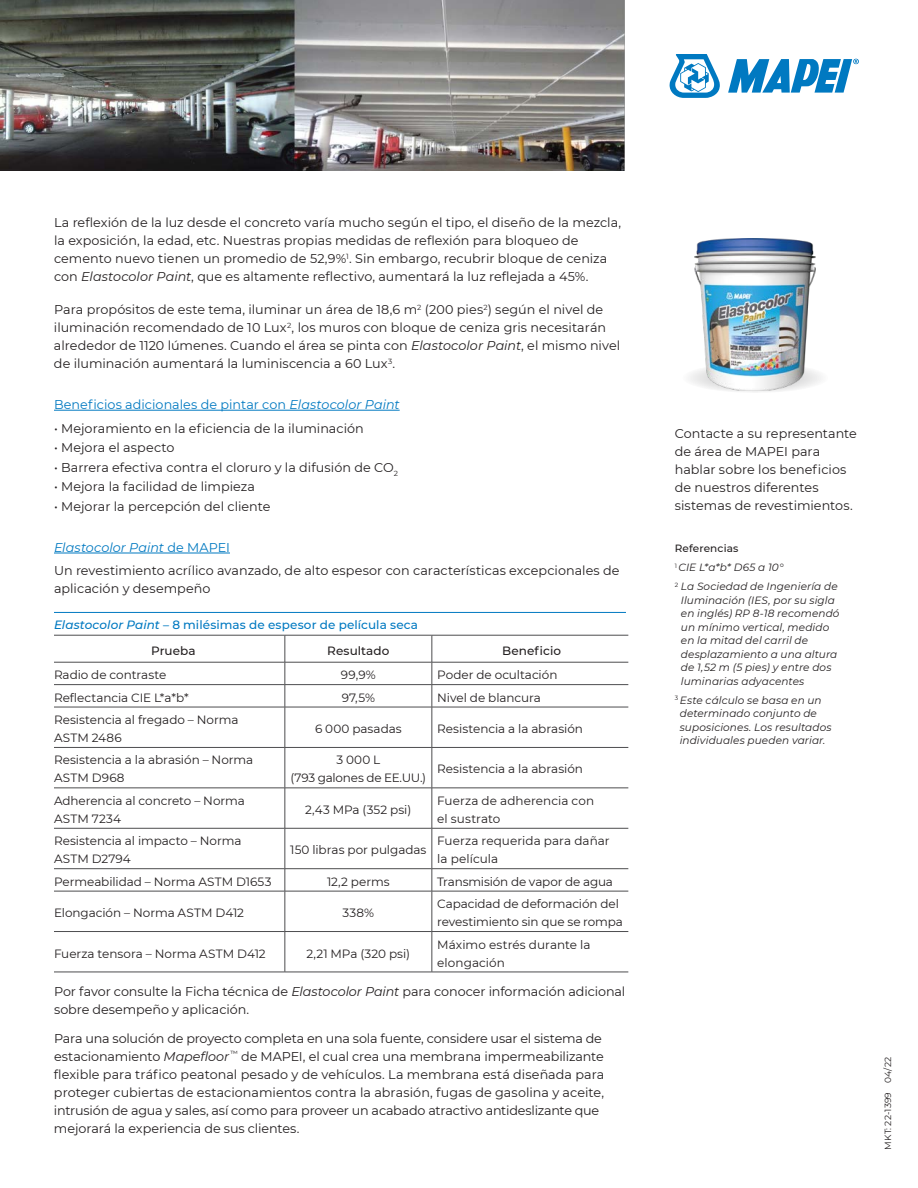
<style>
.page{position:relative;width:918px;height:1188px;background:#fff}
.page>*{position:absolute;margin:0;border:0;box-sizing:border-box;transform-origin:0 0}
.t1{font:12.75px/18px "Montserrat";color:#231f20}
.t2{font:12.75px "Montserrat";letter-spacing:.005em;color:#0079c1}
.t3{font:12px/18px "Montserrat";color:#231f20}
.t4{font:500 12px/25.5px "Montserrat";letter-spacing:.01em;color:#0079c1}
.t5{font:500 12px "Montserrat";letter-spacing:.01em;color:#231f20}
.t6{font:italic 10.5px/13.5px "Montserrat";letter-spacing:.01em;color:#231f20}
.t7{font:9px "Montserrat";letter-spacing:.025em;color:#231f20}
.s1{font-style:italic}
.s2{font-style:italic;color:#0079c1}
.s3{color:#0079c1}
.s4{color:#231f20}
.s5{font-weight:500;font-style:normal}
</style>
<div class="page">
<svg style="left:670px;top:54px;width:50px;height:44px"></svg>
<svg style="left:728px;top:59px;width:131px;height:34px"></svg>
<div style="left:682px;top:363px;width:147px;height:30px;background:#f7f7f7;border-radius:50%"></div>
<hr style="left:54px;top:612px;width:572px;height:1px;background:#0079c1">
<hr style="left:54px;top:635px;width:231px;height:1px;background:#4d4d4f">
<hr style="left:285px;top:635px;width:147px;height:1px;background:#4d4d4f">
<hr style="left:432px;top:635px;width:196px;height:1px;background:#4d4d4f">
<hr style="left:54px;top:662px;width:231px;height:1px;background:#4d4d4f">
<hr style="left:285px;top:662px;width:147px;height:1px;background:#4d4d4f">
<hr style="left:432px;top:662px;width:196px;height:1px;background:#4d4d4f">
<hr style="left:54px;top:684px;width:231px;height:1px;background:#4d4d4f">
<hr style="left:285px;top:684px;width:147px;height:1px;background:#4d4d4f">
<svg style="left:285px;top:635px;width:1px;height:72px"></svg>
<hr style="left:432px;top:684px;width:196px;height:1px;background:#4d4d4f">
<svg style="left:432px;top:635px;width:1px;height:72px"></svg>
<hr style="left:54px;top:707px;width:231px;height:1px;background:#4d4d4f">
<hr style="left:285px;top:707px;width:147px;height:1px;background:#4d4d4f">
<hr style="left:285px;top:707px;width:1px;height:40px;background:#4d4d4f">
<hr style="left:432px;top:707px;width:196px;height:1px;background:#4d4d4f">
<hr style="left:432px;top:707px;width:1px;height:40px;background:#4d4d4f">
<hr style="left:54px;top:747px;width:231px;height:1px;background:#4d4d4f">
<hr style="left:285px;top:747px;width:147px;height:1px;background:#4d4d4f">
<hr style="left:285px;top:748px;width:1px;height:40px;background:#4d4d4f">
<hr style="left:432px;top:747px;width:196px;height:1px;background:#4d4d4f">
<hr style="left:432px;top:748px;width:1px;height:40px;background:#4d4d4f">
<hr style="left:54px;top:788px;width:231px;height:1px;background:#4d4d4f">
<hr style="left:285px;top:788px;width:147px;height:1px;background:#4d4d4f">
<hr style="left:285px;top:788px;width:1px;height:40px;background:#4d4d4f">
<hr style="left:432px;top:788px;width:196px;height:1px;background:#4d4d4f">
<hr style="left:432px;top:788px;width:1px;height:40px;background:#4d4d4f">
<hr style="left:54px;top:828px;width:231px;height:1px;background:#4d4d4f">
<hr style="left:285px;top:828px;width:147px;height:1px;background:#4d4d4f">
<hr style="left:285px;top:828px;width:1px;height:41px;background:#4d4d4f">
<hr style="left:432px;top:828px;width:196px;height:1px;background:#4d4d4f">
<hr style="left:432px;top:828px;width:1px;height:41px;background:#4d4d4f">
<hr style="left:54px;top:868px;width:231px;height:1px;background:#4d4d4f">
<hr style="left:285px;top:868px;width:147px;height:1px;background:#4d4d4f">
<svg style="left:285px;top:869px;width:1px;height:22px"></svg>
<hr style="left:432px;top:868px;width:196px;height:1px;background:#4d4d4f">
<svg style="left:432px;top:869px;width:1px;height:22px"></svg>
<hr style="left:54px;top:891px;width:231px;height:1px;background:#4d4d4f">
<hr style="left:285px;top:891px;width:147px;height:1px;background:#4d4d4f">
<hr style="left:285px;top:891px;width:1px;height:40px;background:#4d4d4f">
<hr style="left:432px;top:891px;width:196px;height:1px;background:#4d4d4f">
<hr style="left:432px;top:891px;width:1px;height:40px;background:#4d4d4f">
<hr style="left:54px;top:931px;width:231px;height:1px;background:#4d4d4f">
<hr style="left:285px;top:931px;width:147px;height:1px;background:#4d4d4f">
<hr style="left:285px;top:932px;width:1px;height:40px;background:#4d4d4f">
<hr style="left:432px;top:931px;width:196px;height:1px;background:#4d4d4f">
<hr style="left:432px;top:932px;width:1px;height:40px;background:#4d4d4f">
<hr style="left:54px;top:972px;width:231px;height:1px;background:#4d4d4f">
<hr style="left:285px;top:972px;width:147px;height:1px;background:#4d4d4f">
<hr style="left:432px;top:972px;width:196px;height:1px;background:#4d4d4f">
<img style="left:0;top:0;width:625px;height:171px">
<img style="left:695px;top:238px;width:121px;height:153px">
<hr style="left:54px;top:410px;width:346px;height:1px;background:#0079c1">
<hr style="left:54px;top:553px;width:176px;height:1px;background:#0079c1">
<p class="t1" style="left:54px;top:213px;width:569px">La reflexión de la luz desde el concreto varía mucho según el tipo, el diseño de la mezcla, la exposición, la edad, etc. Nuestras propias medidas de reflexión para bloqueo de cemento nuevo tienen un promedio de 52,9%<sup>1</sup>. Sin embargo, recubrir bloque de ceniza con <span class="s1">Elastocolor Paint</span>, que es altamente reflectivo, aumentará la luz reflejada a 45%.</p>
<p class="t1" style="left:54px;top:300px;width:568px">Para propósitos de este tema, iluminar un área de 18,6 m<sup>2</sup> (200 pies<sup>2</sup>) según el nivel de iluminación recomendado de 10 Lux<sup>2</sup>, los muros con bloque de ceniza gris necesitarán alrededor de 1120 lúmenes. Cuando el área se pinta con <span class="s1">Elastocolor Paint</span>, el mismo nivel de iluminación aumentará la luminiscencia a 60 Lux<sup>3</sup>.</p>
<p class="t2" style="left:54px;top:396px;width:347px">Beneficios adicionales de pintar con <span class="s1">Elastocolor Paint</span></p>
<p class="t1" style="left:54px;top:419px;width:311px">• Mejoramiento en la eficiencia de la iluminación</p>
<p class="t1" style="left:54px;top:438px;width:122px">• Mejora el aspecto</p>
<p class="t1" style="left:54px;top:458px;width:346px">• Barrera efectiva contra el cloruro y la difusión de CO<sub>2</sub></p>
<p class="t1" style="left:54px;top:477px;width:202px">• Mejora la facilidad de limpieza</p>
<p class="t1" style="left:54px;top:497px;width:218px">• Mejorar la percepción del cliente</p>
<p class="t1" style="left:54px;top:535px;width:567px;line-height:23.4px"><span class="s2">Elastocolor Paint</span> <span class="s3">de MAPEI<br></span>Un revestimiento acrílico avanzado, de alto espesor con características excepcionales de</p>
<p class="t1" style="left:54px;top:579px;width:158px">aplicación y desempeño</p>
<p class="t4" style="left:151px;top:612px;width:268px;text-indent:-97px"><span class="s1">Elastocolor Paint</span> – 8 milésimas de espesor de película seca<br><span class="s4">Prueba</span></p>
<p class="t5" style="left:327px;top:642px;width:64px">Resultado</p>
<p class="t5" style="left:502px;top:642px;width:61px">Beneficio</p>
<p class="t3" style="left:54px;top:666px;width:114px">Radio de contraste</p>
<p class="t3" style="left:341px;top:666px;width:36px">99,9%</p>
<p class="t3" style="left:437px;top:666px;width:122px">Poder de ocultación</p>
<p class="t3" style="left:54px;top:688px;width:136px">Reflectancia CIE L*a*b*</p>
<p class="t3" style="left:342px;top:688px;width:35px">97,5%</p>
<p class="t3" style="left:437px;top:688px;width:105px">Nivel de blancura</p>
<p class="t3" style="left:54px;top:710px;width:186px">Resistencia al fregado – Norma<br>ASTM 2486</p>
<p class="t3" style="left:315px;top:719px;width:88px">6 000 pasadas</p>
<p class="t3" style="left:437px;top:719px;width:147px">Resistencia a la abrasión</p>
<p class="t3" style="left:54px;top:751px;width:201px">Resistencia a la abrasión – Norma<br>ASTM D968</p>
<p class="t3" style="left:291px;top:751px;width:137px;text-align:center">3 000 L<br>(793 galones de EE.UU.)</p>
<p class="t3" style="left:437px;top:760px;width:147px">Resistencia a la abrasión</p>
<p class="t3" style="left:54px;top:791px;width:192px">Adherencia al concreto – Norma<br>ASTM 7234</p>
<p class="t3" style="left:305px;top:800px;width:108px">2,43 MPa (352 psi)</p>
<p class="t3" style="left:437px;top:791px;width:158px">Fuerza de adherencia con el sustrato</p>
<p class="t3" style="left:54px;top:832px;width:189px">Resistencia al impacto – Norma<br>ASTM D2794</p>
<p class="t3" style="left:290px;top:841px;width:138px">150 libras por pulgadas</p>
<p class="t3" style="left:437px;top:832px;width:174px">Fuerza requerida para dañar la película</p>
<p class="t3" style="left:54px;top:872px;width:219px">Permeabilidad – Norma ASTM D1653</p>
<p class="t3" style="left:327px;top:872px;width:64px">12,2 perms</p>
<p class="t3" style="left:437px;top:872px;width:177px">Transmisión de vapor de agua</p>
<p class="t3" style="left:54px;top:903px;width:192px">Elongación – Norma ASTM D412</p>
<p class="t3" style="left:343px;top:903px;width:33px">338%</p>
<p class="t3" style="left:437px;top:894px;width:187px">Capacidad de deformación del revestimiento sin que se rompa</p>
<p class="t3" style="left:54px;top:944px;width:213px">Fuerza tensora – Norma ASTM D412</p>
<p class="t3" style="left:307px;top:944px;width:105px">2,21 MPa (320 psi)</p>
<p class="t3" style="left:437px;top:935px;width:155px">Máximo estrés durante la elongación</p>
<p class="t1" style="left:54px;top:982px;width:573px">Por favor consulte la Ficha técnica de <span class="s1">Elastocolor Paint</span> para conocer información adicional sobre desempeño y aplicación.</p>
<p class="t1" style="left:54px;top:1029px;width:552px">Para una solución de proyecto completa en una sola fuente, considere usar el sistema de estacionamiento <span class="s1">Mapefloor</span><sup>™</sup> de MAPEI, el cual crea una membrana impermeabilizante flexible para tráfico peatonal pesado y de vehículos. La membrana está diseñada para proteger cubiertas de estacionamientos contra la abrasión, fugas de gasolina y aceite, intrusión de agua y sales, así como para proveer un acabado atractivo antideslizante que mejorará la experiencia de sus clientes.</p>
<p class="t1" style="left:675px;top:424px;width:184px">Contacte a su representante de área de MAPEI para hablar sobre los beneficios de nuestros diferentes sistemas de revestimientos.</p>
<p class="t6" style="left:675px;top:539px;width:165px;line-height:18.9px"><span class="s5">Referencias<br></span><sup>1</sup> CIE L*a*b* D65 a 10°<br><sup>2</sup> La Sociedad de Ingeniería de</p>
<p class="t6" style="left:681px;top:593px;width:160px">Iluminación (IES, por su sigla en inglés) RP 8-18 recomendó un mínimo vertical, medido en la mitad del carril de desplazamiento a una altura de 1,52 m (5 pies) y entre dos luminarias adyacentes</p>
<p class="t6" style="left:680px;top:693px;width:153px;text-indent:-5px"><sup>3</sup> Este cálculo se basa en un determinado conjunto de suposiciones. Los resultados individuales pueden variar.</p>
<p class="t7" style="left:882px;top:1150px;width:94px;rotate:-90deg">MKT: 22-1399 04/22</p>
</div>
